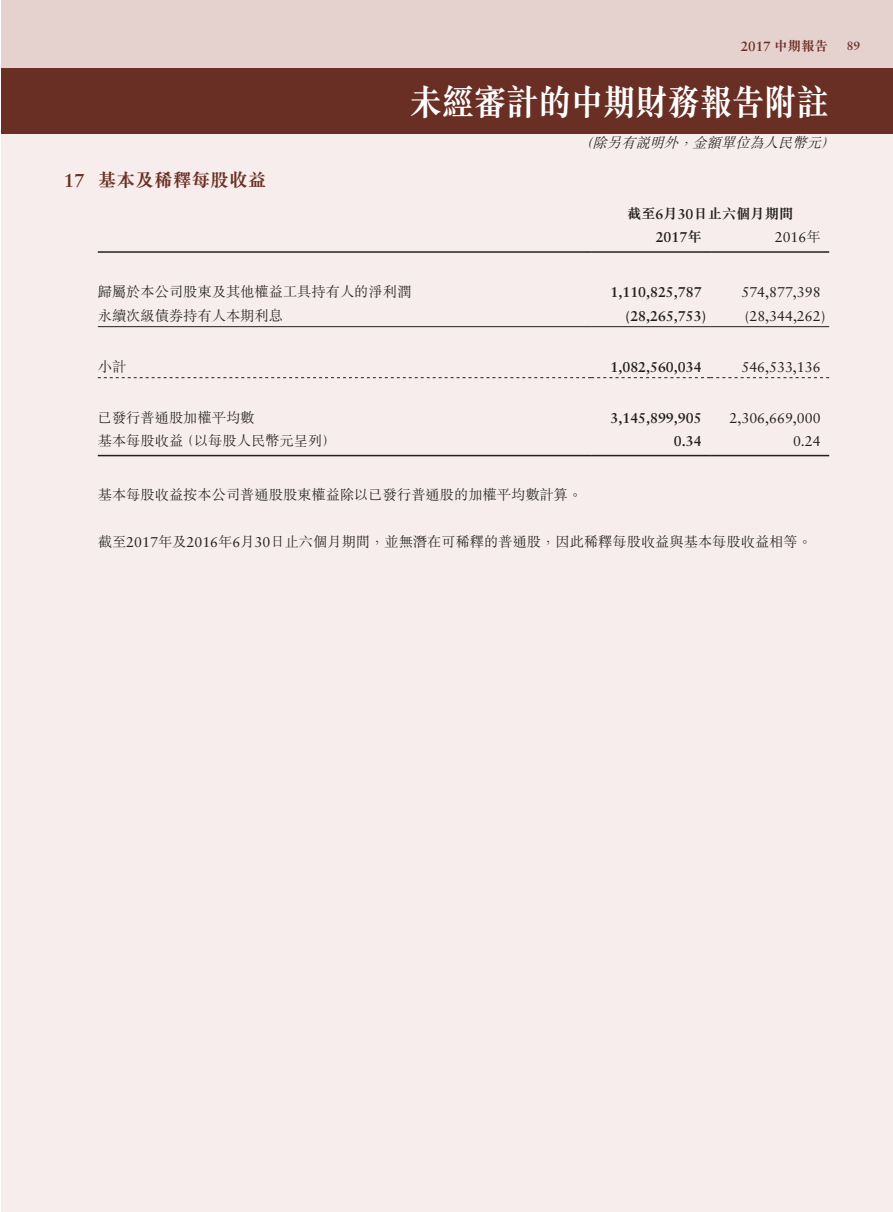
<style>
.page{position:relative;width:893px;height:1212px;background:#fff}
.page>*{position:absolute;margin:0;border:0;box-sizing:border-box;transform-origin:0 0}
.t1{font:700 36.75px "M Sung HK";letter-spacing:-.025em;color:#fff;scale:.9 1}
.t2{font:700 18.75px "M Sung HK";color:#6a2f24}
.t3{font:300 14.25px "M Sung HK";color:#231f20}
.t4{font:700 14.25px "Sabon LT Std";color:#231f20}
.t5{font:14.25px "Sabon LT Std";color:#231f20}
.t6{font:italic 300 14.25px "M Sung HK";color:#231f20}
.t7{font:700 14.25px "M Sung HK";color:#231f20}
.t8{font:700 13.5px "Sabon LT Std";color:#6a2f24}
.t9{font:700 12px "Sabon LT Std";color:#6a2f24}
.s1{font-family:"Sabon LT Std"}
.s2{font-family:"M Sung HK"}
.s3{font-family:"M Sung HK";font-weight:300}
.s4{font-family:"Sabon LT Std";font-weight:400}
</style>
<div class="page">
<div style="left:1px;top:125px;width:892px;height:1087px;background:#f6edec"></div>
<div style="left:1px;top:0;width:892px;height:74px;background:#e5d2cf"></div>
<div style="left:1px;top:68px;width:892px;height:65px;background:#6a2f24"></div>
<hr style="left:98px;top:251px;width:493px;height:2px;background:#231f20">
<hr style="left:591px;top:251px;width:119px;height:2px;background:#231f20">
<hr style="left:710px;top:251px;width:119px;height:2px;background:#231f20">
<hr style="left:98px;top:326px;width:493px;height:1px;background:#231f20">
<hr style="left:591px;top:326px;width:119px;height:1px;background:#231f20">
<hr style="left:710px;top:326px;width:119px;height:1px;background:#231f20">
<svg style="left:98px;top:377px;width:731px;height:1px"></svg>
<hr style="left:98px;top:455px;width:493px;height:1px;background:#231f20">
<hr style="left:591px;top:455px;width:119px;height:1px;background:#231f20">
<hr style="left:710px;top:455px;width:119px;height:1px;background:#231f20">
<h2 class="t2" style="left:64px;top:167px;width:204px"><span class="s1">17</span> 基本及稀釋每股收益</h2>
<p class="t8" style="left:741px;top:38px;width:89px">2017 <span class="s2">中期報告</span></p>
<p class="t9" style="left:847px;top:39px;width:15px">89</p>
<h1 class="t1" style="left:409px;top:77px;width:468px">未經審計的中期財務報告附註</h1>
<p class="t6" style="left:578px;top:132px;width:263px">（除另有說明外，金額單位為人民幣元）</p>
<p class="t7" style="left:627px;top:204px;width:168px">截至<span class="s1">6</span>月<span class="s1">30</span>日止六個月期間</p>
<p class="t4" style="left:656px;top:229px;width:47px">2017<span class="s2">年</span></p>
<p class="t5" style="left:775px;top:229px;width:47px">2016<span class="s3">年</span></p>
<p class="t3" style="left:98px;top:282px;width:315px">歸屬於本公司股東及其他權益工具持有人的淨利潤</p>
<p class="t4" style="left:610px;top:284px;width:93px">1,110,825,787</p>
<p class="t5" style="left:741px;top:284px;width:81px">574,877,398</p>
<p class="t3" style="left:98px;top:305px;width:187px">永續次級債券持有人本期利息</p>
<p class="t4" style="left:626px;top:307px;width:82px">(28,265,753)</p>
<p class="t5" style="left:745px;top:307px;width:82px">(28,344,262)</p>
<p class="t3" style="left:98px;top:356px;width:30px">小計</p>
<p class="t4" style="left:610px;top:358px;width:93px">1,082,560,034</p>
<p class="t5" style="left:741px;top:358px;width:81px">546,533,136</p>
<p class="t3" style="left:98px;top:407px;width:158px">已發行普通股加權平均數</p>
<p class="t4" style="left:610px;top:409px;width:93px">3,145,899,905</p>
<p class="t5" style="left:730px;top:409px;width:93px">2,306,669,000</p>
<p class="t3" style="left:98px;top:431px;width:240px">基本每股收益（以每股人民幣元呈列）</p>
<p class="t4" style="left:674px;top:432px;width:29px">0.34</p>
<p class="t5" style="left:793px;top:432px;width:29px">0.24</p>
<p class="t3" style="left:98px;top:485px;width:486px">基本每股收益按本公司普通股股東權益除以已發行普通股的加權平均數計算。</p>
<p class="t3" style="left:98px;top:532px;width:716px">截至<span class="s4">2017</span>年及<span class="s4">2016</span>年<span class="s4">6</span>月<span class="s4">30</span>日止六個月期間，並無潛在可稀釋的普通股，因此稀釋每股收益與基本每股收益相等。</p>
</div>
